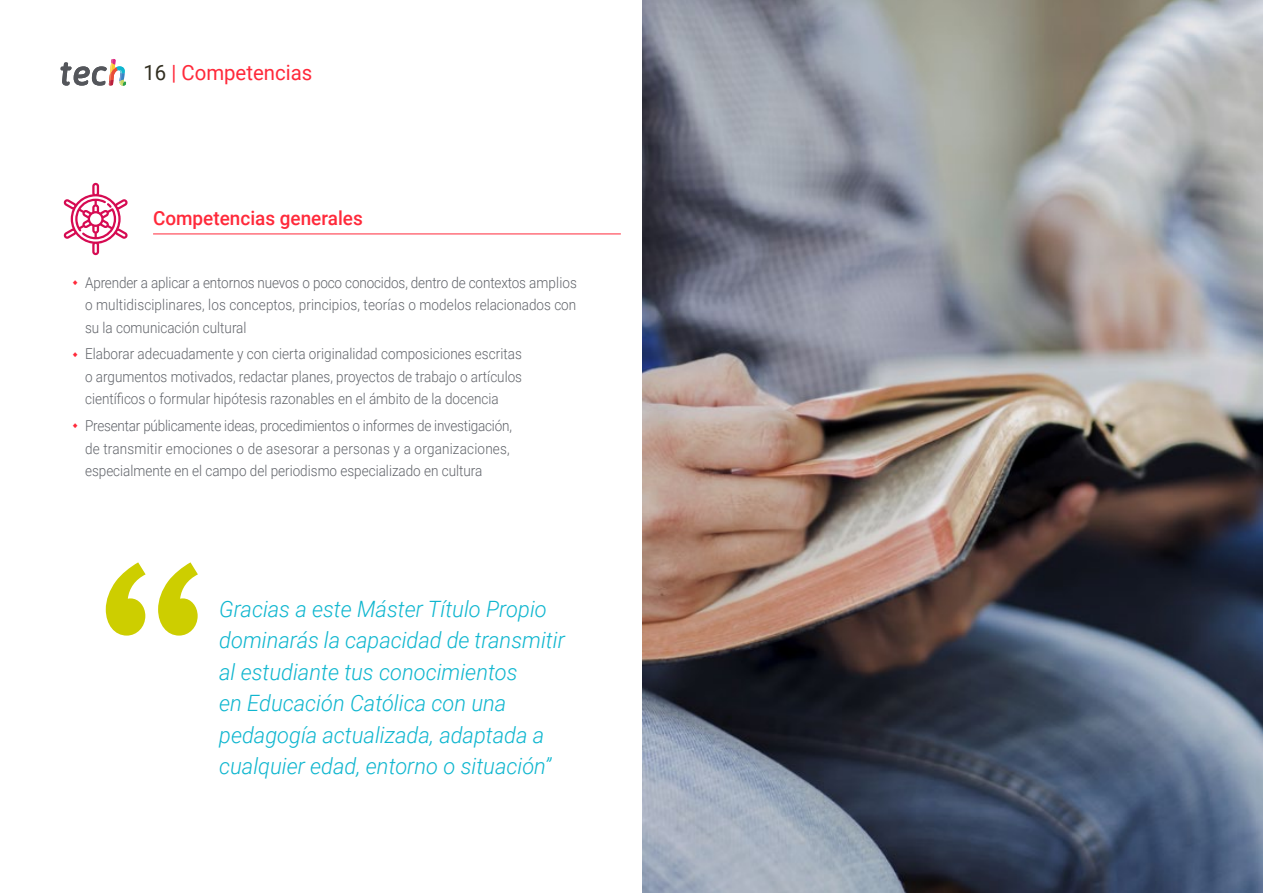
<style>
.page{position:relative;width:1263px;height:893px;background:#fff}
.page>*{position:absolute;margin:0;border:0;box-sizing:border-box;transform-origin:0 0}
.t1{font:italic 300 22.5px/31.5px "Roboto";color:#0fb6cf}
.t2{font:21px "Roboto";color:#ff293a}
.t3{font:500 19.5px "Roboto";color:#ff293a}
.t4{font:300 15px/22.5px "Roboto";color:#61646a;text-align:justify;scale:.9 1}
.s1{color:#312e20}
</style>
<div class="page">
<hr style="left:153px;top:234px;width:468px;height:1px;background:#ff293a">
<svg style="left:63px;top:183px;width:65px;height:72px"></svg>
<img style="left:642px;top:0;width:621px;height:893px">
<svg style="left:106px;top:562px;width:92px;height:74px"></svg>
<svg style="left:61px;top:59px;width:65px;height:27px"></svg>
<h2 class="t2" style="left:144px;top:57px;width:170px"><span class="s1">16</span> | Competencias</h2>
<h3 class="t3" style="left:153px;top:205px;width:211px">Competencias generales</h3>
<p class="t4" style="left:85px;top:270px;width:548px">Aprender a aplicar a entornos nuevos o poco conocidos, dentro de contextos amplios o multidisciplinares, los conceptos, principios, teorías o modelos relacionados con su la comunicación cultural</p>
<p class="t4" style="left:85px;top:342px;width:487px">Elaborar adecuadamente y con cierta originalidad composiciones escritas o argumentos motivados, redactar planes, proyectos de trabajo o artículos científicos o formular hipótesis razonables en el ámbito de la docencia</p>
<p class="t4" style="left:85px;top:414px;width:476px;text-align:left">Presentar públicamente ideas, procedimientos o informes de investigación, de transmitir emociones o de asesorar a personas y a organizaciones, especialmente en el campo del periodismo especializado en cultura</p>
<h1 class="t1" style="left:219px;top:592px;width:347px">Gracias a este Máster Título Propio dominarás la capacidad de transmitir al estudiante tus conocimientos<br>en Educación Católica con una pedagogía actualizada, adaptada a cualquier edad, entorno o situación”</h1>
</div>
